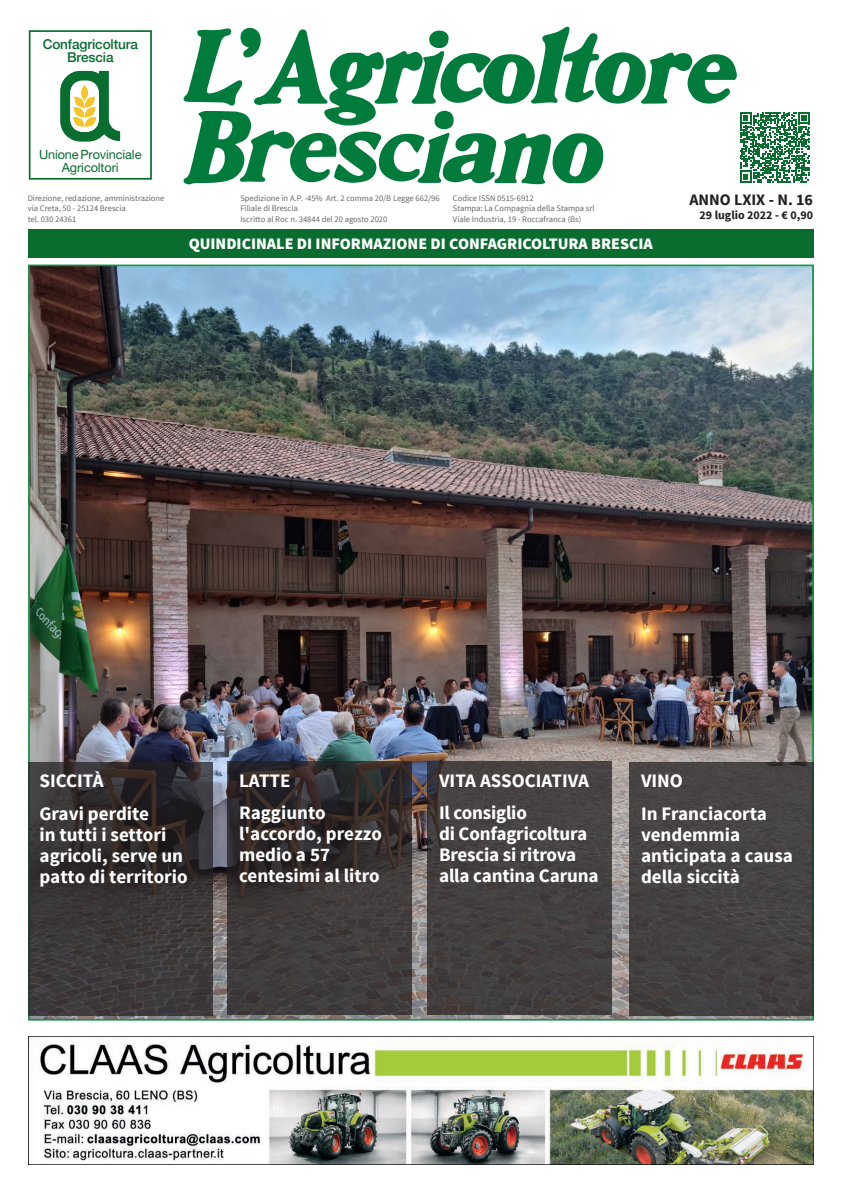
<style>
.page{position:relative;width:842px;height:1191px;background:#fff}
.page>*{position:absolute;margin:0;border:0;box-sizing:border-box;transform-origin:0 0}
.Descrizione_Sommario{font:700 19px/21px "Source Sans Pro";color:#fff}
.Testo_fascia_testata{font:900 16px "Source Sans Pro";color:#fff}
.t1{font:700 16px "Source Sans Pro";color:#231f20}
.t2{font:500 13.6px/13.6px "Helvetica Neue";letter-spacing:-.01em;color:#086e2f;text-align:center}
.t3{font:12.7px/12.7px "Helvetica Neue";letter-spacing:-.01em;color:#086e2f;text-align:center}
.t4{font:700 12px "Source Sans Pro";color:#231f20}
.indirizzi_testata{font:8.5px "Source Sans Pro";color:#666}
.indirizzi_testata_gr{font:8.5px "Source Sans Pro";color:#666}
</style>
<div class="page">
<img style="left:28px;top:264px;width:786px;height:756px">
<div style="left:28px;top:229px;width:785px;height:28px;background:#086d2f"></div>
<div style="left:29px;top:30px;width:123px;height:150px;border:2px solid #086e2f"></div>
<svg style="left:60px;top:71px;width:60px;height:70px"></svg>
<svg style="left:228px;top:761px;width:184px;height:253px;background:#383233"></svg>
<div style="left:428px;top:761px;width:184px;height:253px;background:#454040"></div>
<svg style="left:28px;top:762px;width:184px;height:253px;background:#373233"></svg>
<div style="left:630px;top:762px;width:184px;height:253px;background:#464242"></div>
<img style="left:28px;top:1037px;width:785px;height:127px">
<svg style="left:183px;top:26px;width:627px;height:159px"></svg>
<p class="t2" style="left:43px;top:36px;width:97px">Confagricoltura<br>Brescia</p>
<p class="t3" style="left:39px;top:148px;width:104px">Unione Provinciale<br>Agricoltori</p>
<p class="indirizzi_testata" style="left:28px;top:193px;width:138px">Direzione, redazione, amministrazione</p>
<p class="indirizzi_testata" style="left:28px;top:203px;width:100px">via Creta, 50 - 25124 Brescia</p>
<p class="indirizzi_testata" style="left:28px;top:213px;width:50px">tel. 030 24361</p>
<p class="indirizzi_testata" style="left:240px;top:193px;width:201px">Spedizione in A.P. -45% Art. 2 comma 20/B Legge 662/96</p>
<p class="indirizzi_testata" style="left:240px;top:203px;width:59px">Filiale di Brescia</p>
<p class="indirizzi_testata" style="left:240px;top:213px;width:148px">Iscritto al Roc n. 34844 del 20 agosto 2020</p>
<p class="indirizzi_testata_gr" style="left:453px;top:193px;width:82px">Codice ISSN 0515-6912</p>
<p class="indirizzi_testata_gr" style="left:453px;top:203px;width:143px">Stampa: La Compagnia della Stampa srl</p>
<p class="indirizzi_testata" style="left:453px;top:213px;width:130px">Viale Industria, 19 - Roccafranca (Bs)</p>
<p class="Testo_fascia_testata" style="left:189px;top:233px;width:466px">QUINDICINALE DI INFORMAZIONE DI CONFAGRICOLTURA BRESCIA</p>
<p class="t1" style="left:689px;top:189px;width:125px">ANNO LXIX - N. 16</p>
<p class="t4" style="left:699px;top:207px;width:115px">29 luglio 2022 - € 0,90</p>
<p class="Descrizione_Sommario" style="left:40px;top:771px;width:66px">SICCITÀ</p>
<p class="Descrizione_Sommario" style="left:40px;top:803px;width:150px">Gravi perdite<br>in tutti i settori agricoli, serve un patto di territorio</p>
<p class="Descrizione_Sommario" style="left:239px;top:771px;width:53px">LATTE</p>
<p class="Descrizione_Sommario" style="left:239px;top:803px;width:144px">Raggiunto l'accordo, prezzo medio a 57 centesimi al litro</p>
<p class="Descrizione_Sommario" style="left:439px;top:771px;width:151px">VITA ASSOCIATIVA</p>
<p class="Descrizione_Sommario" style="left:439px;top:803px;width:161px">Il consiglio<br>di Confagricoltura<br>Brescia si ritrova alla cantina Caruna</p>
<p class="Descrizione_Sommario" style="left:641px;top:771px;width:43px">VINO</p>
<p class="Descrizione_Sommario" style="left:641px;top:803px;width:153px">In Franciacorta vendemmia anticipata a causa della siccità</p>
</div>
